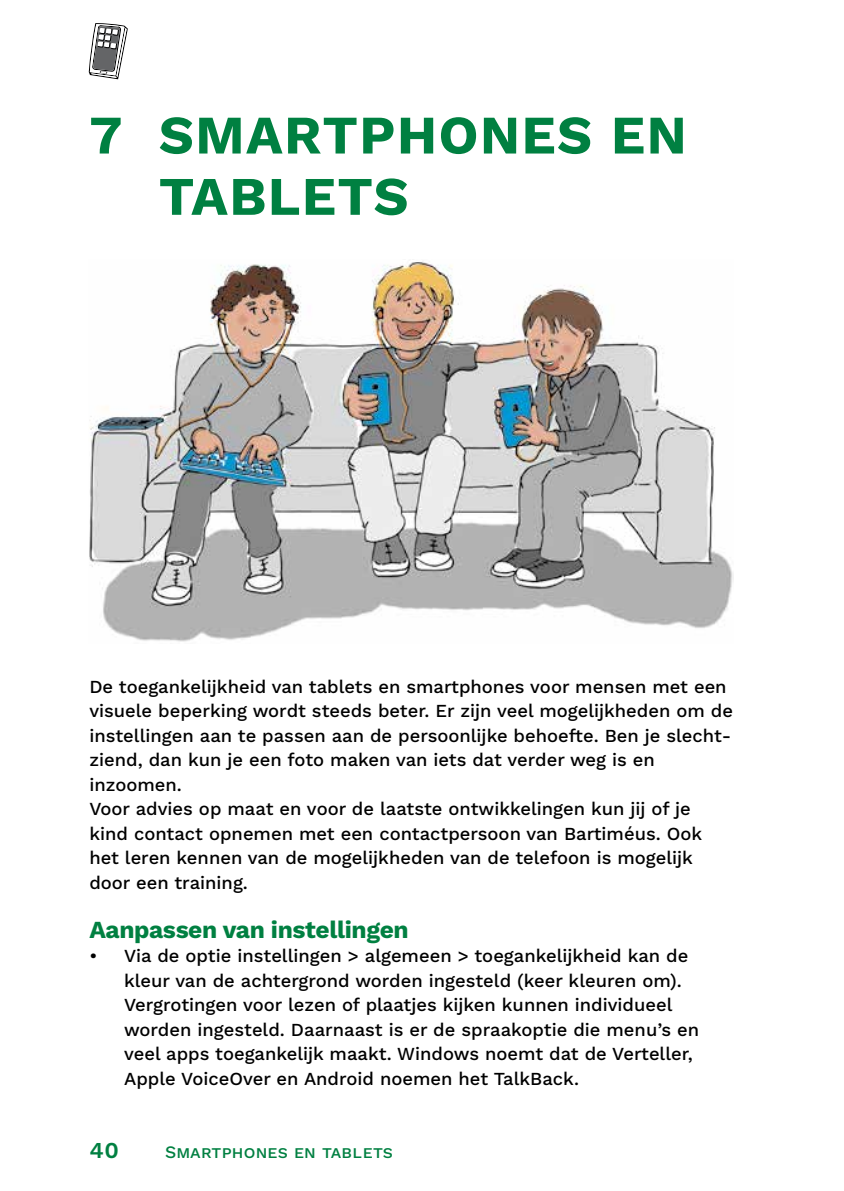
<style>
.page{position:relative;width:844px;height:1191px;background:#fff}
.page>*{position:absolute;margin:0;border:0;box-sizing:border-box;transform-origin:0 0}
.Kop_1{font:700 54.25px/61.2px "Work Sans";letter-spacing:.025em;color:#008041}
.Kop_2{font:700 24.5px "Work Sans";letter-spacing:-.015em;color:#008041}
.t1{font:600 22.75px "Work Sans";color:#008041}
.broodtekst{font:500 18.38px/24.5px "Work Sans";color:#000}
.Opsomming_bullit{font:500 18.38px/24.5px "Work Sans";color:#000}
.t2{font:500 17.5px "Work Sans";letter-spacing:.01em;color:#008041}
</style>
<div class="page">
<svg style="left:89px;top:23px;width:39px;height:56px"></svg>
<img style="left:89px;top:261px;width:644px;height:381px">
<h1 class="Kop_1" style="left:159px;top:102px;width:529px;text-indent:-69px">7 SMARTPHONES EN<br>TABLETS</h1>
<p class="broodtekst" style="left:89px;top:673px;width:645px">De toegankelijkheid van tablets en smartphones voor mensen met een visuele beperking wordt steeds beter. Er zijn veel mogelijkheden om de instellingen aan te passen aan de persoonlijke behoefte. Ben je slecht&shy;ziend, dan kun je een foto maken van iets dat verder weg is en inzoomen.<br>Voor advies op maat en voor de laatste ontwikkelingen kun jij of je kind contact opnemen met een contactpersoon van Bartiméus. Ook het leren kennen van de mogelijkheden van de telefoon is mogelijk door een training.</p>
<h2 class="Kop_2" style="left:89px;top:911px;width:321px">Aanpassen van instellingen</h2>
<p class="Opsomming_bullit" style="left:124px;top:943px;width:576px;text-indent:-35px">• Via de optie instellingen &gt; algemeen &gt; toegankelijkheid kan de kleur van de achtergrond worden ingesteld (keer kleuren om).<br>Vergrotingen voor lezen of plaatjes kijken kunnen individueel worden ingesteld. Daarnaast is er de spraakoptie die menu’s en veel apps toegankelijk maakt. Windows noemt dat de Verteller, Apple VoiceOver en Android noemen het TalkBack.</p>
<p class="t1" style="left:89px;top:1133px;width:31px">40</p>
<p class="t2" style="left:165px;top:1139px;width:229px">Smartphones en tablets</p>
</div>
